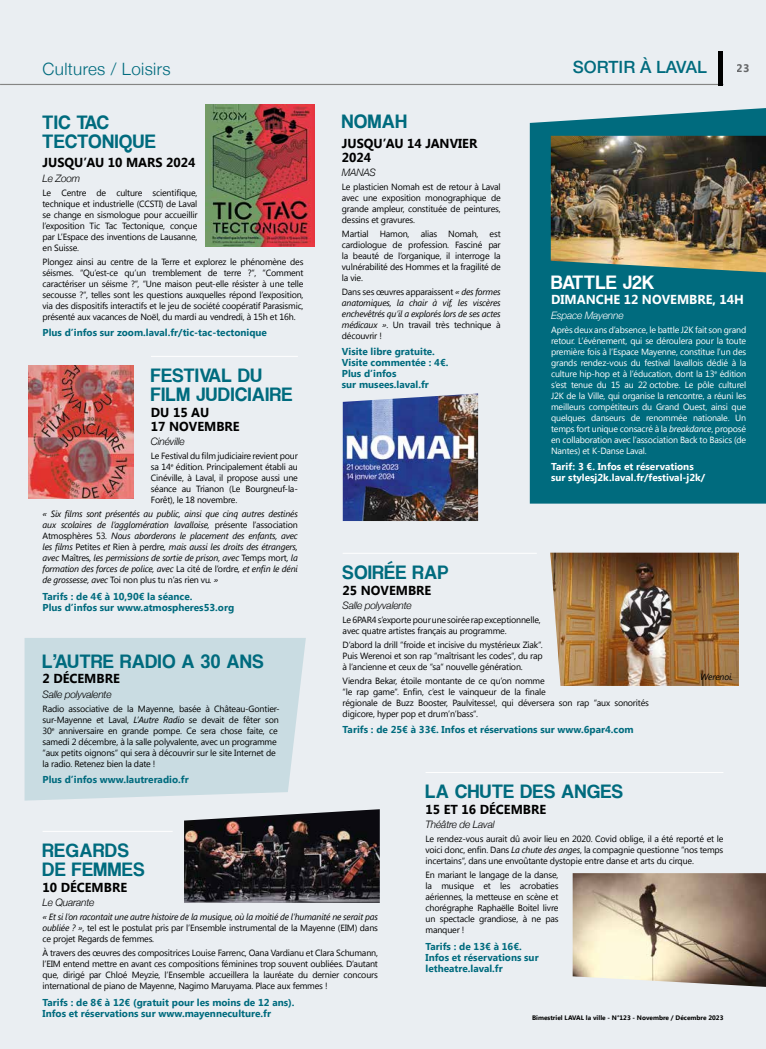
<style>
.page{position:relative;width:766px;height:1049px;background:#fff}
.page>*{position:absolute;margin:0;border:0;box-sizing:border-box;transform-origin:0 0}
.t1{font:20px/19px "Coolvetica Rg";letter-spacing:.04em;color:#006b7e}
.t2{font:20px "Coolvetica Rg";letter-spacing:.04em;color:#fff}
.t3{font:300 17px "Helvetica Neue";letter-spacing:.02em;color:#006b7e}
.t4{font:500 17px "Helvetica Neue LT Std";color:#006b7e}
.t5{font:700 13px/14px "Segoe UI";color:#000}
.t6{font:700 13px "Segoe UI";color:#fff}
.t7{font:700 11px "Segoe UI";color:#706f6f}
.t8{font:italic 300 10.2px "Helvetica Neue";letter-spacing:-.02em;color:#000}
.t9{font:italic 300 10.2px "Helvetica Neue";letter-spacing:-.02em;color:#fff}
.t10{font:700 10px/11px "Segoe UI";color:#006b7e}
.t11{font:700 10px/11px "Segoe UI";color:#fff}
.t12{font:9px/11px "Segoe UI";letter-spacing:-.02em;color:#000;text-align:justify}
.t13{font:italic 9px/11px "Segoe UI";letter-spacing:-.02em;color:#000;text-align:justify}
.t14{font:9px/11px "Segoe UI";letter-spacing:-.02em;color:#fff;text-align:justify}
.t15{font:700 6.5px "Segoe UI";color:#000}
.s1{font-style:normal}
.s2{font-style:italic}
</style>
<div class="page">
<div style="left:0;top:0;width:765px;height:1049px;background:#eaeef2"></div>
<hr style="left:425px;top:772px;width:298px;height:1px;background:#fff">
<hr style="left:43px;top:831px;width:130px;height:1px;background:#fff">
<div style="left:25px;top:638px;width:281px;height:163px;background:#c9dce2"></div>
<img style="left:206px;top:104px;width:108px;height:142px">
<img style="left:342px;top:393px;width:136px;height:128px">
<hr style="left:151px;top:356px;width:147px;height:1px;background:#fff">
<img style="left:28px;top:366px;width:106px;height:133px">
<div style="left:529px;top:108px;width:236px;height:396px;background:#006b7e"></div>
<img style="left:550px;top:136px;width:215px;height:136px">
<hr style="left:342px;top:553px;width:194px;height:1px;background:#fff">
<img style="left:550px;top:553px;width:188px;height:133px">
<img style="left:184px;top:809px;width:195px;height:94px">
<img style="left:572px;top:873px;width:193px;height:114px">
<hr style="left:0;top:84px;width:723px;height:1px;background:#858584">
<div style="left:718px;top:51px;width:5px;height:34px;background:#000"></div>
<h2 class="t3" style="left:43px;top:55px;width:129px">Cultures / Loisirs</h2>
<h2 class="t4" style="left:572px;top:56px;width:135px">SORTIR À LAVAL</h2>
<p class="t7" style="left:736px;top:60px;width:14px">23</p>
<h1 class="t1" style="left:342px;top:112px;width:67px">NOMAH</h1>
<h3 class="t5" style="left:342px;top:135px;width:137px">JUSQU’AU 14 JANVIER<br>2024</h3>
<p class="t8" style="left:342px;top:165px;width:36px">MANAS</p>
<p class="t12" style="left:342px;top:181px;width:160px">Le plasticien Nomah est de retour à Laval avec une exposition monographique de grande ampleur, constituée de peintures, dessins et gravures.</p>
<p class="t12" style="left:342px;top:228px;width:160px">Martial Hamon, alias Nomah, est cardiologue de profession. Fasciné par la beauté de l’organique, il interroge la vulnérabilité des Hommes et la fragilité de la vie.</p>
<p class="t13" style="left:342px;top:286px;width:160px"><span class="s1">Dans ses œuvres apparaissent</span> « des formes anatomiques, la chair à vif, les viscères enchevêtrés qu’il a explorés lors de ses actes médicaux »<span class="s1">. Un travail très technique à découvrir !</span></p>
<p class="t10" style="left:342px;top:346px;width:108px">Visite libre gratuite.<br>Visite commentée : 4€.<br>Plus d’infos<br>sur musees.laval.fr</p>
<h1 class="t1" style="left:43px;top:112px;width:114px">TIC TAC<br>TECTONIQUE</h1>
<h3 class="t5" style="left:43px;top:155px;width:154px">JUSQU’AU 10 MARS 2024</h3>
<p class="t8" style="left:43px;top:170px;width:39px">Le Zoom</p>
<p class="t12" style="left:43px;top:187px;width:156px">Le Centre de culture scientifique, technique et industrielle (CCSTI) de Laval se change en sismologue pour accueillir l’exposition Tic Tac Tectonique, conçue par L’Espace des inventions de Lausanne, en Suisse.</p>
<p class="t12" style="left:43px;top:255px;width:262px">Plongez ainsi au centre de la Terre et explorez le phénomène des séismes. “Qu’est-ce qu’un tremblement de terre ?“, “Comment caractériser un séisme ?“, “Une maison peut-elle résister à une telle secousse ?“, telles sont les questions auxquelles répond l’exposition, via des dispositifs interactifs et le jeu de société coopératif Parasismic, présenté aux vacances de Noël, du mardi au vendredi, à 15h et 16h.</p>
<p class="t10" style="left:43px;top:327px;width:226px">Plus d’infos sur zoom.laval.fr/tic-tac-tectonique</p>
<h1 class="t2" style="left:551px;top:270px;width:105px">BATTLE J2K</h1>
<h3 class="t6" style="left:551px;top:290px;width:194px">DIMANCHE 12 NOVEMBRE, 14H</h3>
<p class="t9" style="left:551px;top:307px;width:74px">Espace Mayenne</p>
<p class="t14" style="left:551px;top:323px;width:197px">Après deux ans d’absence, le battle J2K fait son grand retour. L’événement, qui se déroulera pour la toute première fois à l’Espace Mayenne, constitue l’un des grands rendez-vous du festival lavallois dédié à la culture hip-hop et à l’éducation, dont la 13<sup>e</sup> édition s’est tenue du 15 au 22 octobre. Le pôle culturel J2K de la Ville, qui organise la rencontre, a réuni les meilleurs compétiteurs du Grand Ouest, ainsi que quelques danseurs de renommée nationale. Un temps fort unique consacré à la <span class="s2">breakdance</span>, proposé en collaboration avec l’association Back to Basics (de Nantes) et K-Danse Laval.</p>
<p class="t11" style="left:551px;top:461px;width:155px">Tarif: 3 €. Infos et réservations sur stylesj2k.laval.fr/festival-j2k/</p>
<h1 class="t1" style="left:151px;top:366px;width:143px">FESTIVAL DU<br>FILM JUDICIAIRE</h1>
<h3 class="t5" style="left:151px;top:404px;width:90px">DU 15 AU<br>17 NOVEMBRE</h3>
<p class="t8" style="left:151px;top:434px;width:35px">Cinéville</p>
<p class="t12" style="left:151px;top:450px;width:148px">Le Festival du film judiciaire revient pour sa 14<sup>e</sup> édition. Principalement établi au Cinéville, à Laval, il propose aussi une séance au Trianon (Le Bourgneuf-la-Forêt), le 18 novembre.</p>
<p class="t13" style="left:43px;top:508px;width:257px">« Six films sont présentés au public, ainsi que cinq autres destinés aux scolaires de l’agglomération lavalloise, <span class="s1">présente l’association Atmosphères 53</span>. Nous aborderons le placement des enfants, avec les films <span class="s1">Petites</span> et <span class="s1">Rien à perdre</span>, mais aussi les droits des étrangers, avec <span class="s1">Maîtres</span>, les permissions de sortie de prison, avec <span class="s1">Temps mort</span>, la formation des forces de police, avec <span class="s1">La cité de l’ordre</span>, et enfin le déni de grossesse, avec <span class="s1">Toi non plus tu n’as rien vu</span>. »</p>
<p class="t10" style="left:43px;top:590px;width:193px">Tarifs : de 4€ à 10,90€ la séance.<br>Plus d’infos sur www.atmospheres53.org</p>
<h1 class="t1" style="left:342px;top:563px;width:107px">SOIRÉE RAP</h1>
<h3 class="t5" style="left:342px;top:582px;width:90px">25 NOVEMBRE</h3>
<p class="t8" style="left:342px;top:597px;width:71px">Salle polyvalente</p>
<p class="t12" style="left:342px;top:614px;width:200px">Le 6PAR4 s’exporte pour une soirée rap exceptionnelle, avec quatre artistes français au programme.</p>
<p class="t12" style="left:342px;top:639px;width:202px">D’abord la drill “froide et incisive du mystérieux Ziak“.<br>Puis Werenoi et son rap “maîtrisant les codes“, du rap à l’ancienne et ceux de “sa“ nouvelle génération.</p>
<p class="t12" style="left:342px;top:675px;width:308px;text-align:left">Viendra Bekar, étoile montante de ce qu’on nomme<br>“le rap game“. Enfin, c’est le vainqueur de la finale<br>régionale de Buzz Booster, Paulvitesse!, qui déversera son rap “aux sonorités digicore, hyper pop et drum’n’bass“.</p>
<p class="t10" style="left:342px;top:724px;width:292px">Tarifs : de 25€ à 33€. Infos et réservations sur www.6par4.com</p>
<h1 class="t1" style="left:43px;top:651px;width:222px">L’AUTRE RADIO A 30 ANS</h1>
<h3 class="t5" style="left:43px;top:671px;width:79px">2 DÉCEMBRE</h3>
<p class="t8" style="left:43px;top:686px;width:71px">Salle polyvalente</p>
<p class="t12" style="left:43px;top:702px;width:238px;text-align:left">Radio associative de la Mayenne, basée à Château-Gontier&shy;sur-Mayenne et Laval, <span class="s2">L’Autre Radio</span> se devait de fêter son 30<sup>e</sup> anniversaire en grande pompe. Ce sera chose faite, ce samedi 2 décembre, à la salle polyvalente, avec un programme “aux petits oignons“ qui sera à découvrir sur le site Internet de la radio. Retenez bien la date !</p>
<p class="t10" style="left:43px;top:773px;width:148px">Plus d’infos www.lautreradio.fr</p>
<p class="t13" style="left:700px;top:671px;width:34px">Werenoi.</p>
<h1 class="t1" style="left:425px;top:782px;width:199px">LA CHUTE DES ANGES</h1>
<h3 class="t5" style="left:425px;top:801px;width:122px">15 ET 16 DÉCEMBRE</h3>
<p class="t8" style="left:425px;top:817px;width:71px">Théâtre de Laval</p>
<p class="t12" style="left:425px;top:833px;width:299px">Le rendez-vous aurait dû avoir lieu en 2020. Covid oblige, il a été reporté et le voici donc, enfin. Dans <span class="s2">La chute des anges</span>, la compagnie questionne “nos temps incertains“, dans une envoûtante dystopie entre danse et arts du cirque.</p>
<p class="t12" style="left:425px;top:869px;width:134px">En mariant le langage de la danse, la musique et les acrobaties aériennes, la metteuse en scène et chorégraphe Raphaëlle Boitel livre un spectacle grandiose, à ne pas manquer !</p>
<p class="t10" style="left:425px;top:940px;width:115px">Tarifs : de 13€ à 16€.<br>Infos et réservations sur letheatre.laval.fr</p>
<h1 class="t1" style="left:43px;top:841px;width:103px">REGARDS<br>DE FEMMES</h1>
<h3 class="t5" style="left:43px;top:879px;width:86px">10 DÉCEMBRE</h3>
<p class="t8" style="left:43px;top:894px;width:53px">Le Quarante</p>
<p class="t12" style="left:43px;top:911px;width:337px"><span class="s2">« Et si l’on racontait une autre histoire de la musique, où la moitié de l’humanité ne serait pas oubliée ? »</span>, tel est le postulat pris par l’Ensemble instrumental de la Mayenne (EIM) dans ce projet Regards de femmes.</p>
<p class="t12" style="left:43px;top:947px;width:337px">À travers des œuvres des compositrices Louise Farrenc, Oana Vardianu et Clara Schumann, l’EIM entend mettre en avant ces compositions féminines trop souvent oubliées. D’autant que, dirigé par Chloé Meyzie, l’Ensemble accueillera la lauréate du dernier concours international de piano de Mayenne, Nagimo Maruyama. Place aux femmes !</p>
<p class="t10" style="left:43px;top:996px;width:253px">Tarifs : de 8€ à 12€ (gratuit pour les moins de 12 ans).<br>Infos et réservations sur www.mayenneculture.fr</p>
<p class="t15" style="left:532px;top:1013px;width:193px">Bimestriel LAVAL la ville - N°123 - Novembre / Décembre 2023</p>
</div>
